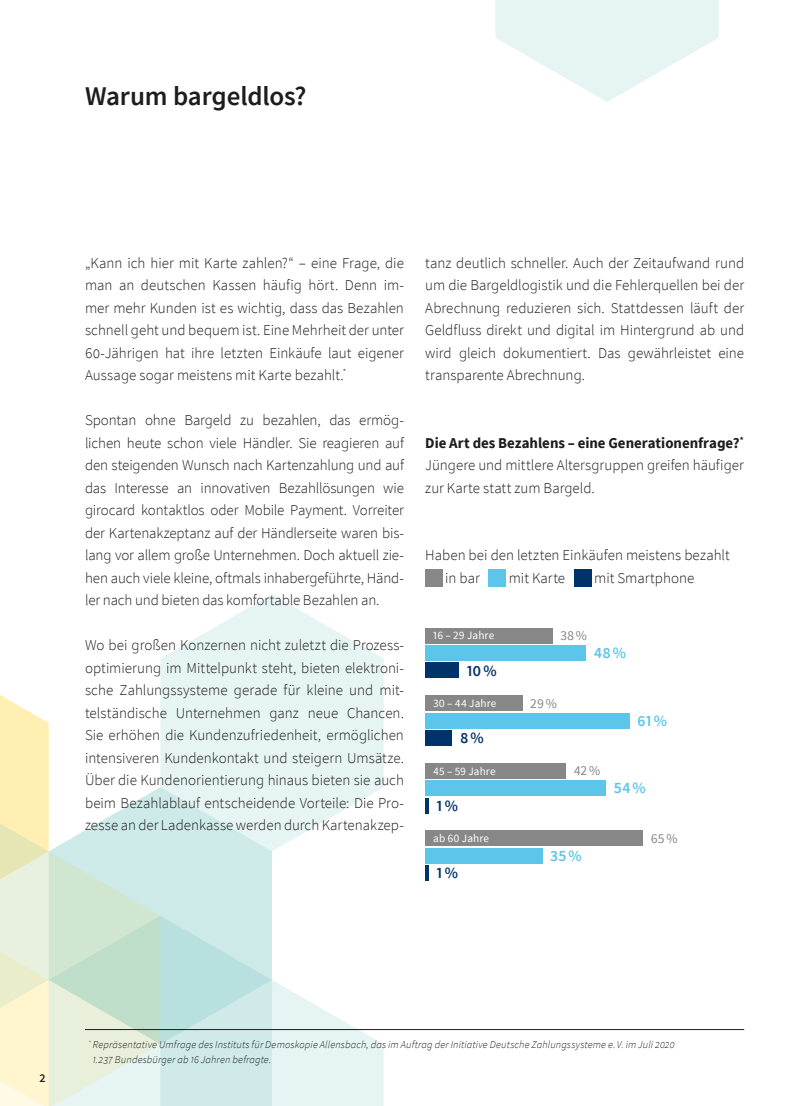
<style>
.page{position:relative;width:808px;height:1106px;background:#fff}
.page>*{position:absolute;margin:0;border:0;box-sizing:border-box;transform-origin:0 0}
.t1{font:600 27px "Giro";letter-spacing:-.01em;color:#1d1d1b}
.t2{font:600 15.75px "Giro";letter-spacing:.01em;color:#5dc5ea}
.t3{font:600 15.75px "Giro";color:#00336a}
.t4{font:300 15px/22.5px "Giro";color:#1d1d1b;text-align:justify}
.t5{font:13.5px "Giro";letter-spacing:.01em;color:#878787}
.t6{font:600 12px "Giro";color:#1d1d1b}
.t7{font:11.25px "Giro";letter-spacing:.015em;color:#fff}
.t8{font:italic 300 10.5px/15px "Giro";letter-spacing:.01em;color:#1d1d1b}
.s1{font-weight:700}
</style>
<div class="page">
<svg style="left:50px;top:787px;width:222px;height:128px;fill:#cde9e8"></svg>
<svg style="left:160px;top:915px;width:112px;height:65px;background:#c2e4e3"></svg>
<svg style="left:0;top:695px;width:49px;height:156px;background:#fcefba"></svg>
<svg style="left:0;top:851px;width:160px;height:255px;background:#ddebd7"></svg>
<svg style="left:160px;top:980px;width:224px;height:126px;background:#daeeed"></svg>
<svg style="left:160px;top:594px;width:224px;height:257px;fill:#e6f4f3"></svg>
<svg style="left:495px;top:0;width:224px;height:102px"></svg>
<div style="left:425px;top:569px;width:17px;height:17px;background:#878787"></div>
<div style="left:489px;top:569px;width:17px;height:17px;background:#5dc5ea"></div>
<div style="left:574px;top:569px;width:17px;height:17px;background:#00336a"></div>
<hr style="left:85px;top:1029px;width:659px;height:1px;background:#1d1d1b">
<div style="left:425px;top:662px;width:34px;height:16px;background:#00336a"></div>
<div style="left:425px;top:645px;width:161px;height:16px;background:#5dc5ea"></div>
<div style="left:425px;top:628px;width:127px;height:15px;background:#878787"></div>
<div style="left:425px;top:730px;width:27px;height:16px;background:#00336a"></div>
<div style="left:425px;top:712px;width:204px;height:16px;background:#5dc5ea"></div>
<div style="left:425px;top:695px;width:97px;height:16px;background:#878787"></div>
<hr style="left:425px;top:797px;width:4px;height:16px;background:#00336a">
<div style="left:425px;top:780px;width:181px;height:16px;background:#5dc5ea"></div>
<div style="left:425px;top:763px;width:141px;height:15px;background:#878787"></div>
<hr style="left:425px;top:865px;width:4px;height:16px;background:#00336a">
<div style="left:425px;top:847px;width:117px;height:16px;background:#5dc5ea"></div>
<div style="left:425px;top:830px;width:218px;height:16px;background:#878787"></div>
<h1 class="t1" style="left:85px;top:79px;width:223px">Warum bargeldlos?</h1>
<p class="t4" style="left:85px;top:251px;width:320px">„Kann ich hier mit Karte zahlen?“ – eine Frage, die man an deutschen Kassen häufig hört. Denn im&shy;mer mehr Kunden ist es wichtig, dass das Bezahlen schnell geht und bequem ist. Eine Mehrheit der unter 60-Jährigen hat ihre letzten Einkäufe laut eigener Aussage sogar meistens mit Karte bezahlt.<sup>*</sup></p>
<p class="t4" style="left:85px;top:409px;width:320px">Spontan ohne Bargeld zu bezahlen, das ermög&shy;lichen heute schon viele Händler. Sie reagieren auf den steigenden Wunsch nach Kartenzahlung und auf das Interesse an innovativen Bezahllösungen wie girocard kontaktlos oder Mobile Payment. Vorreiter der Kartenakzeptanz auf der Händlerseite waren bis&shy;lang vor allem große Unternehmen. Doch aktuell zie&shy;hen auch viele kleine, oftmals inhabergeführte, Händ&shy;ler nach und bieten das komfortable Bezahlen an.</p>
<p class="t4" style="left:85px;top:634px;width:320px">Wo bei großen Konzernen nicht zuletzt die Prozess&shy;optimierung im Mittelpunkt steht, bieten elektroni&shy;sche Zahlungssysteme gerade für kleine und mit&shy;telständische Unternehmen ganz neue Chancen.<br>Sie erhöhen die Kundenzufriedenheit, ermöglichen intensiveren Kundenkontakt und steigern Umsätze.<br>Über die Kundenorientierung hinaus bieten sie auch beim Bezahlablauf entscheidende Vorteile: Die Pro&shy;zesse an der Ladenkasse werden durch Kartenakzep-</p>
<p class="t4" style="left:425px;top:251px;width:320px">tanz deutlich schneller. Auch der Zeitaufwand rund um die Bargeldlogistik und die Fehlerquellen bei der Abrechnung reduzieren sich. Stattdessen läuft der Geldfluss direkt und digital im Hintergrund ab und wird gleich dokumentiert. Das gewährleistet eine transparente Abrechnung.</p>
<p class="t4" style="left:425px;top:431px;width:320px"><span class="s1">Die Art des Bezahlens – eine Generationenfrage?</span><sup>* </sup>Jüngere und mittlere Altersgruppen greifen häufiger zur Karte statt zum Bargeld.</p>
<p class="t4" style="left:445px;top:544px;width:286px;text-indent:-20px">Haben bei den letzten Einkäufen meistens bezahlt in bar</p>
<p class="t4" style="left:509px;top:566px;width:58px">mit Karte</p>
<p class="t4" style="left:594px;top:566px;width:102px">mit Smartphone</p>
<p class="t7" style="left:433px;top:628px;width:63px">16 – 29 Jahre</p>
<p class="t3" style="left:467px;top:660px;width:31px">10 %</p>
<p class="t7" style="left:433px;top:696px;width:65px">30 – 44 Jahre</p>
<p class="t3" style="left:460px;top:727px;width:25px">8 %</p>
<p class="t7" style="left:433px;top:763px;width:64px">45 – 59 Jahre</p>
<p class="t3" style="left:437px;top:795px;width:23px">1 %</p>
<p class="t7" style="left:433px;top:831px;width:57px">ab 60 Jahre</p>
<p class="t3" style="left:437px;top:862px;width:23px">1 %</p>
<p class="t5" style="left:560px;top:627px;width:28px">38%</p>
<p class="t5" style="left:530px;top:694px;width:28px">29%</p>
<p class="t2" style="left:594px;top:642px;width:34px">48 %</p>
<p class="t5" style="left:574px;top:762px;width:28px">42%</p>
<p class="t2" style="left:637px;top:710px;width:31px">61 %</p>
<p class="t2" style="left:614px;top:777px;width:34px">54 %</p>
<p class="t5" style="left:651px;top:829px;width:28px">65%</p>
<p class="t2" style="left:550px;top:845px;width:33px">35 %</p>
<p class="t6" style="left:39px;top:1070px;width:8px">2</p>
<p class="t8" style="left:93px;top:1037px;width:583px;text-indent:-4px"><sup>*</sup> Repräsentative Umfrage des Instituts für Demoskopie Allensbach, das im Auftrag der Initiative Deutsche Zahlungssysteme e. V. im Juli 2020<br>1.237 Bundesbürger ab 16 Jahren befragte.</p>
</div>
